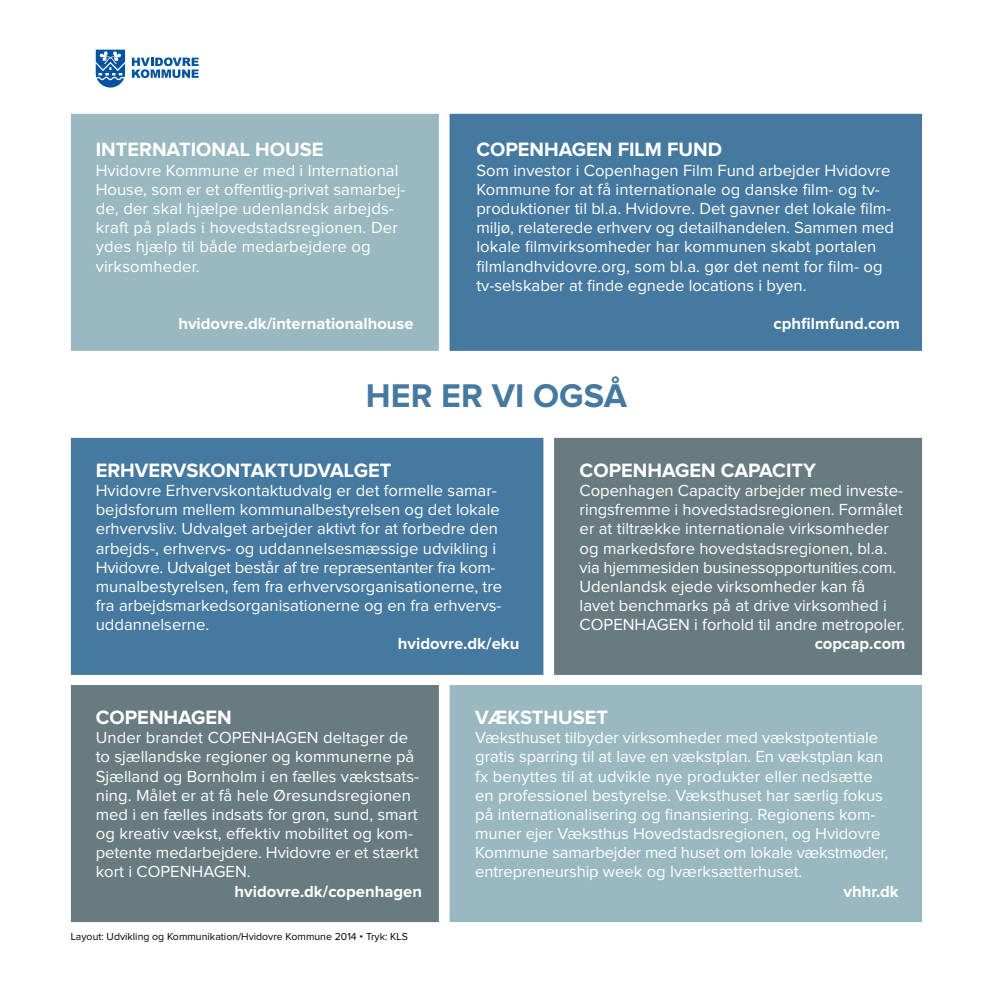
<style>
.page{position:relative;width:993px;height:993px;background:#fff}
.page>*{position:absolute;margin:0;border:0;box-sizing:border-box;transform-origin:0 0}
.t1{font:700 33.95px "Proxima Nova";color:#4579a0}
.t2{font:700 19.95px "Proxima Nova";color:#fff}
.t3{font:16.62px/19.2px "Proxima Nova";color:#fff}
.t4{font:700 16.62px "Proxima Nova";color:#fff}
.t5{font:10.5px "Proxima Nova";color:#000}
</style>
<div class="page">
<div style="left:449px;top:684px;width:472px;height:237px;background:#99b8bf"></div>
<div style="left:449px;top:114px;width:472px;height:237px;background:#4579a0"></div>
<div style="left:71px;top:437px;width:472px;height:237px;background:#4579a0"></div>
<div style="left:554px;top:437px;width:367px;height:237px;background:#687b80"></div>
<div style="left:71px;top:114px;width:368px;height:237px;background:#99b8bf"></div>
<div style="left:71px;top:684px;width:368px;height:237px;background:#687b80"></div>
<svg style="left:96px;top:50px;width:29px;height:38px"></svg>
<svg style="left:132px;top:57px;width:67px;height:21px"></svg>
<p class="t2" style="left:96px;top:141px;width:229px">INTERNATIONAL HOUSE</p>
<p class="t3" style="left:96px;top:161px;width:311px">Hvidovre Kommune er med i International House, som er et offentlig-privat samarbej&shy;de, der skal hjælpe udenlandsk arbejds&shy;kraft på plads i hovedstadsregionen. Der ydes hjælp til både medarbejdere og virksomheder.</p>
<p class="t4" style="left:178px;top:316px;width:237px">hvidovre.dk/internationalhouse</p>
<p class="t2" style="left:476px;top:141px;width:247px">COPENHAGEN FILM FUND</p>
<p class="t3" style="left:476px;top:161px;width:419px">Som investor i Copenhagen Film Fund arbejder Hvidovre Kommune for at få internationale og danske film- og tv-- produktioner til bl.a. Hvidovre. Det gavner det lokale film&shy;miljø, relaterede erhverv og detailhandelen. Sammen med lokale filmvirksomheder har kommunen skabt portalen filmlandhvidovre.org, som bl.a. gør det nemt for film- og tv-selskaber at finde egnede locations i byen.</p>
<p class="t4" style="left:773px;top:316px;width:128px">cphfilmfund.com</p>
<h1 class="t1" style="left:366px;top:380px;width:262px">HER ER VI OGSÅ</h1>
<p class="t2" style="left:96px;top:461px;width:297px">ERHVERVSKONTAKTUDVALGET</p>
<p class="t3" style="left:96px;top:481px;width:408px">Hvidovre Erhvervskontaktudvalg er det formelle samar&shy;bejdsforum mellem kommunalbestyrelsen og det lokale erhvervsliv. Udvalget arbejder aktivt for at forbedre den arbejds-, erhvervs- og uddannelsesmæssige udvikling i Hvidovre. Udvalget består af tre repræsentanter fra kom&shy;munalbestyrelsen, fem fra erhvervsorganisationerne, tre fra arbejdsmarkedsorganisationerne og en fra erhvervs&shy;uddannelserne.</p>
<p class="t4" style="left:398px;top:636px;width:123px">hvidovre.dk/eku</p>
<p class="t2" style="left:579px;top:461px;width:238px">COPENHAGEN CAPACITY</p>
<p class="t3" style="left:579px;top:481px;width:326px">Copenhagen Capacity arbejder med investe&shy;ringsfremme i hovedstadsregionen. Formålet er at tiltrække internationale virksomheder og markedsføre hovedstadsregionen, bl.a. via hjemmesiden businessopportunities.com.<br>Udenlandsk ejede virksomheder kan få<br>lavet benchmarks på at drive virksomhed i COPENHAGEN i forhold til andre metropoler.</p>
<p class="t4" style="left:814px;top:636px;width:92px">copcap.com</p>
<p class="t2" style="left:96px;top:708px;width:138px">COPENHAGEN</p>
<p class="t3" style="left:96px;top:728px;width:325px">Under brandet COPENHAGEN deltager de to sjællandske regioner og kommunerne på Sjælland og Bornholm i en fælles vækstsats&shy;ning. Målet er at få hele Øresundsregionen med i en fælles indsats for grøn, sund, smart og kreativ vækst, effektiv mobilitet og kom&shy;petente medarbejdere. Hvidovre er et stærkt kort i COPENHAGEN.</p>
<p class="t4" style="left:234px;top:883px;width:189px">hvidovre.dk/copenhagen</p>
<p class="t5" style="left:71px;top:931px;width:338px">Layout: Udvikling og Kommunikation/Hvidovre Kommune 2014 • Tryk: KLS</p>
<p class="t2" style="left:475px;top:708px;width:134px">VÆKSTHUSET</p>
<p class="t3" style="left:475px;top:728px;width:414px">Væksthuset tilbyder virksomheder med vækstpotentiale gratis sparring til at lave en vækstplan. En vækstplan kan fx benyttes til at udvikle nye produkter eller nedsætte en professionel bestyrelse. Væksthuset har særlig fokus på internationalisering og finansiering. Regionens kom&shy;muner ejer Væksthus Hovedstadsregionen, og Hvidovre Kommune samarbejder med huset om lokale vækstmøder, entrepreneurship week og Iværksætterhuset.</p>
<p class="t4" style="left:843px;top:883px;width:57px">vhhr.dk</p>
</div>
